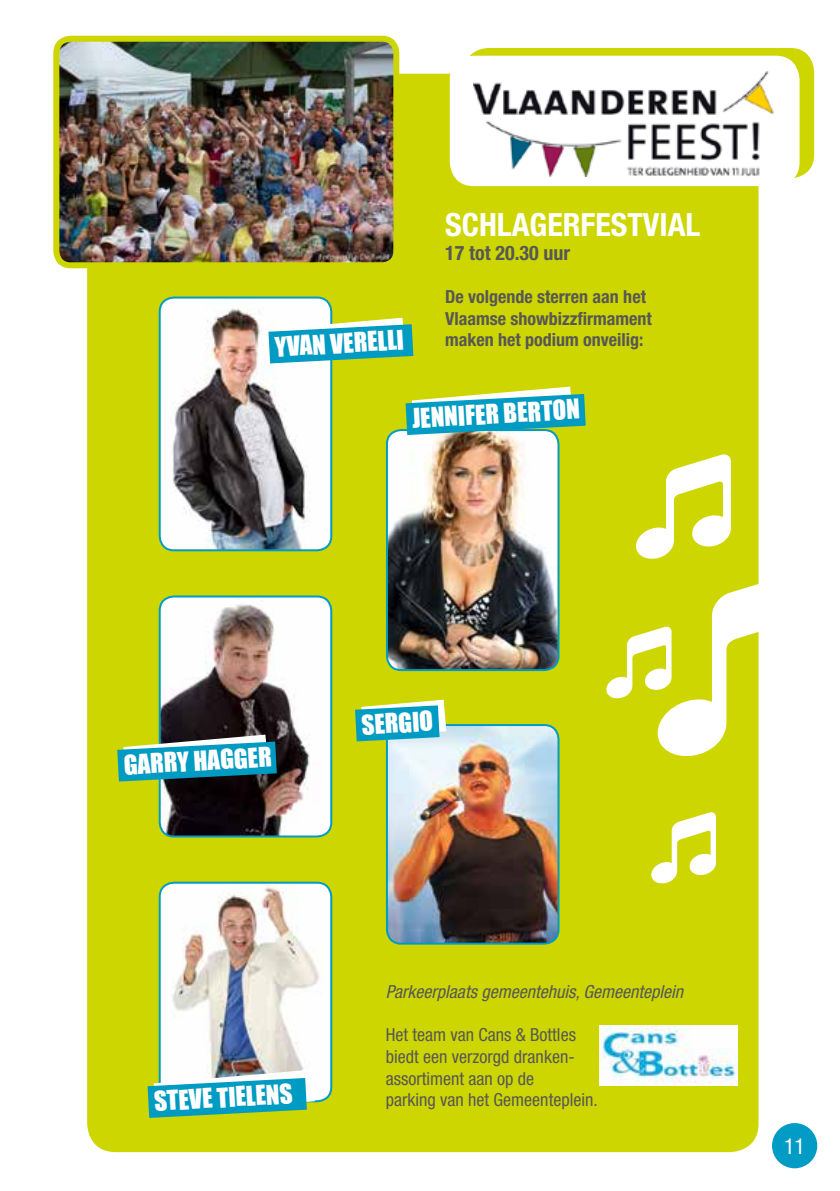
<style>
.page{position:relative;width:840px;height:1191px;background:#fff}
.page>*{position:absolute;margin:0;border:0;box-sizing:border-box;transform-origin:0 0}
.t1{font:700 condensed 32px "Helvetica Neue";color:#fff}
.t2{font:25px "Impact";color:#fff}
.t3{font:condensed 22px "Helvetica Neue";color:#fff}
.t4{font:700 condensed 20px "Helvetica Neue";color:#575756}
.t5{font:condensed 18px/21.6px "Helvetica Neue";color:#575756}
.t6{font:700 condensed 18px/21.6px "Helvetica Neue";color:#575756}
.t7{font:italic condensed 18px "Helvetica Neue";color:#575756}
</style>
<div class="page">
<div style="left:87px;top:74px;width:671px;height:1078px;background:#cdd600;border-radius:28px"></div>
<img style="left:60px;top:43px;width:332px;height:218px">
<div style="left:53px;top:36px;width:346px;height:232px;border:6px solid #cdd600;border-radius:14px"></div>
<img style="left:160px;top:299px;width:171px;height:251px">
<div style="left:159px;top:296px;width:173px;height:255px;border:2px solid #009cc5;border-radius:14px"></div>
<img style="left:160px;top:598px;width:171px;height:238px">
<div style="left:159px;top:595px;width:173px;height:242px;border:2px solid #009cc5;border-radius:14px"></div>
<img style="left:387px;top:725px;width:171px;height:218px">
<div style="left:386px;top:724px;width:173px;height:220px;border:2px solid #009cc5;border-radius:14px"></div>
<img style="left:160px;top:884px;width:171px;height:217px">
<div style="left:159px;top:881px;width:173px;height:221px;border:2px solid #009cc5;border-radius:14px"></div>
<div style="left:464px;top:48px;width:349px;height:130px;background:#cdd600;border-radius:24px"></div>
<div style="left:449px;top:56px;width:350px;height:130px;background:#fff;border-radius:24px"></div>
<img style="left:473px;top:71px;width:301px;height:106px">
<svg style="left:651px;top:812px;width:64px;height:72px"></svg>
<svg style="left:636px;top:454px;width:94px;height:105px"></svg>
<svg style="left:606px;top:566px;width:153px;height:192px"></svg>
<svg style="left:268px;top:318px;width:145px;height:45px;background:#47b4b9"></svg>
<svg style="left:117px;top:734px;width:159px;height:47px;background:#2b939e"></svg>
<img style="left:387px;top:432px;width:171px;height:238px">
<div style="left:386px;top:429px;width:173px;height:242px;border:2px solid #009cc5;border-radius:14px"></div>
<svg style="left:405px;top:386px;width:180px;height:49px"></svg>
<svg style="left:147px;top:1069px;width:168px;height:49px;background:#55b5b2"></svg>
<svg style="left:355px;top:699px;width:91px;height:42px;background:#46b3b3"></svg>
<img style="left:599px;top:1025px;width:138px;height:60px">
<div style="left:771px;top:1123px;width:45px;height:45px;background:#009cc5;border-radius:50%"></div>
<h2 class="t2" style="left:274px;top:327px;width:131px;rotate:-3deg">YVAN VERELLI</h2>
<h1 class="t1" style="left:445px;top:205px;width:256px">SCHLAGERFESTVIAL</h1>
<p class="t4" style="left:445px;top:240px;width:126px">17 tot 20.30 uur</p>
<p class="t6" style="left:445px;top:285px;width:208px">De volgende sterren aan het<br>Vlaamse showbizzfirmament maken het podium onveilig:</p>
<h2 class="t2" style="left:411px;top:399px;width:169px;rotate:-3deg">JENNIFER BERTON</h2>
<h2 class="t2" style="left:123px;top:745px;width:149px;rotate:-3deg">GARRY HAGGER</h2>
<h2 class="t2" style="left:360px;top:705px;width:73px;rotate:-3deg">SERGIO</h2>
<h2 class="t2" style="left:153px;top:1081px;width:140px;rotate:-3deg">STEVE TIELENS</h2>
<p class="t7" style="left:386px;top:981px;width:298px">Parkeerplaats gemeentehuis, Gemeenteplein</p>
<p class="t5" style="left:386px;top:1024px;width:213px">Het team van Cans &amp; Bottles biedt een verzorgd dranken&shy;assortiment aan op de<br>parking van het Gemeenteplein.</p>
<p class="t3" style="left:783px;top:1133px;width:23px">11</p>
</div>
